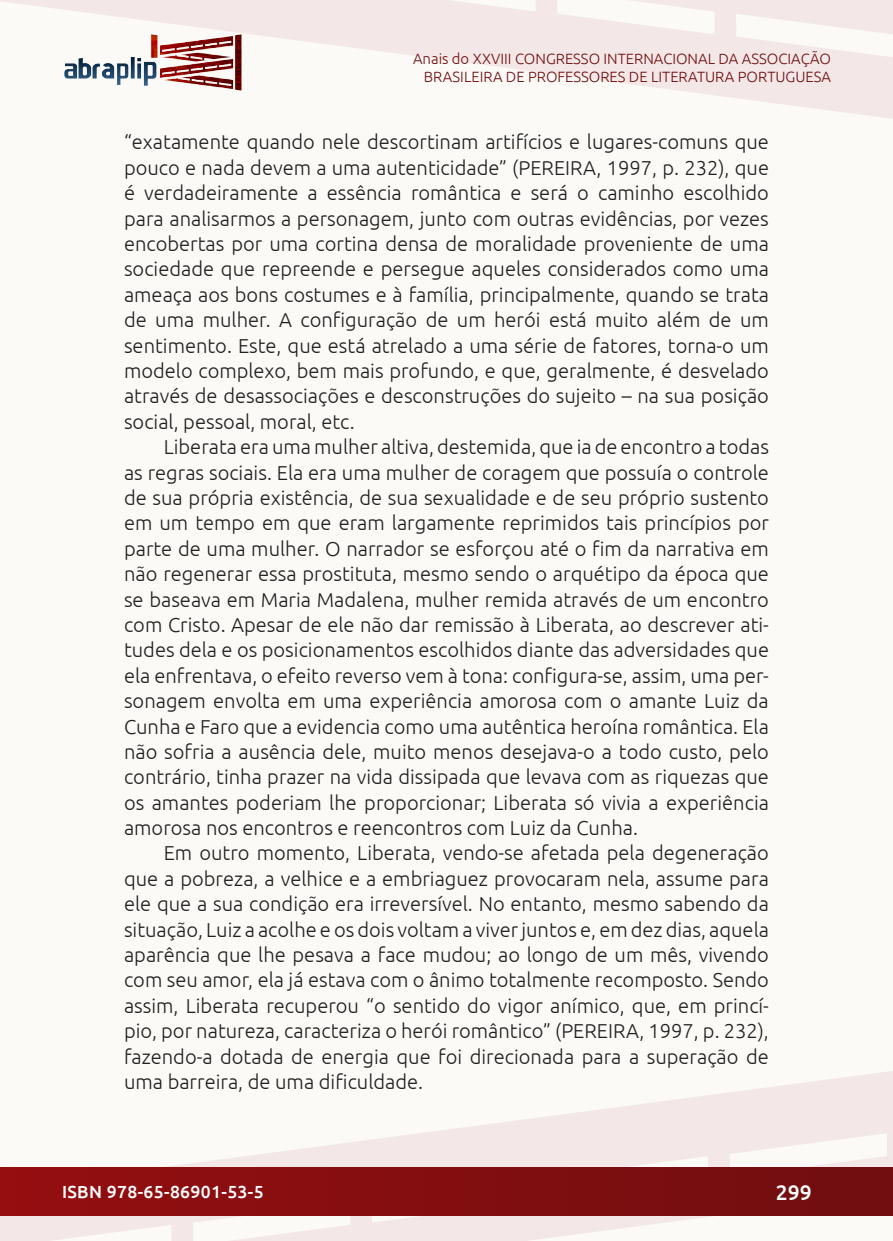
<style>
.page{position:relative;width:893px;height:1241px;background:#fff}
.page>*{position:absolute;margin:0;border:0;box-sizing:border-box;transform-origin:0 0}
.t1{font:500 21px "Ubuntu";color:#fff}
._7_CORPO{font:300 20.12px/25.4px "Ubuntu";color:#231f20;text-align:justify}
.t2{font:500 17.5px "Ubuntu";letter-spacing:.02em;color:#fff}
.t3{font:300 14.88px/17.8px "Ubuntu";color:#700e10;text-align:right}
</style>
<div class="page">
<div style="left:0;top:0;width:893px;height:1240px;background:#fcfaf7"></div>
<svg style="left:0;top:1071px;width:893px;height:169px"></svg>
<svg style="left:0;top:0;width:893px;height:119px"></svg>
<div style="left:1px;top:1167px;width:891px;height:47px;background:linear-gradient(to right,#950e10,#700e10)"></div>
<img style="left:62px;top:31px;width:182px;height:62px">
<p class="t3" style="left:413px;top:49px;width:419px">Anais do XXVIII CONGRESSO INTERNACIONAL DA ASSOCIAÇÃO<br>BRASILEIRA DE PROFESSORES DE LITERATURA PORTUGUESA</p>
<p class="_7_CORPO" style="left:124px;top:129px;width:646px">“exatamente quando nele descortinam artifícios e lugares-comuns que pouco e nada devem a uma autenticidade” (PEREIRA, 1997, p. 232), que é verdadeiramente a essência romântica e será o caminho escolhido para analisarmos a personagem, junto com outras evidências, por vezes encobertas por uma cortina densa de moralidade proveniente de uma sociedade que repreende e persegue aqueles considerados como uma ameaça aos bons costumes e à família, principalmente, quando se trata de uma mulher. A configuração de um herói está muito além de um sentimento. Este, que está atrelado a uma série de fatores, torna-o um modelo complexo, bem mais profundo, e que, geralmente, é desvelado através de desassociações e desconstruções do sujeito – na sua posição social, pessoal, moral, etc.</p>
<p class="_7_CORPO" style="left:124px;top:434px;width:646px;text-indent:40px">Liberata era uma mulher altiva, destemida, que ia de encontro a todas as regras sociais. Ela era uma mulher de coragem que possuía o controle de sua própria existência, de sua sexualidade e de seu próprio sustento em um tempo em que eram largamente reprimidos tais princípios por parte de uma mulher. O narrador se esforçou até o fim da narrativa em não regenerar essa prostituta, mesmo sendo o arquétipo da época que se baseava em Maria Madalena, mulher remida através de um encontro com Cristo. Apesar de ele não dar remissão à Liberata, ao descrever ati&shy;tudes dela e os posicionamentos escolhidos diante das adversidades que ela enfrentava, o efeito reverso vem à tona: configura-se, assim, uma per&shy;sonagem envolta em uma experiência amorosa com o amante Luiz da Cunha e Faro que a evidencia como uma autêntica heroína romântica. Ela não sofria a ausência dele, muito menos desejava-o a todo custo, pelo contrário, tinha prazer na vida dissipada que levava com as riquezas que os amantes poderiam lhe proporcionar; Liberata só vivia a experiência amorosa nos encontros e reencontros com Luiz da Cunha.</p>
<p class="_7_CORPO" style="left:124px;top:840px;width:646px;text-indent:40px">Em outro momento, Liberata, vendo-se afetada pela degeneração que a pobreza, a velhice e a embriaguez provocaram nela, assume para ele que a sua condição era irreversível. No entanto, mesmo sabendo da situação, Luiz a acolhe e os dois voltam a viver juntos e, em dez dias, aquela aparência que lhe pesava a face mudou; ao longo de um mês, vivendo com seu amor, ela já estava com o ânimo totalmente recomposto. Sendo assim, Liberata recuperou “o sentido do vigor anímico, que, em princí&shy;pio, por natureza, caracteriza o herói romântico” (PEREIRA, 1997, p. 232), fazendo-a dotada de energia que foi direcionada para a superação de uma barreira, de uma dificuldade.</p>
<p class="t2" style="left:62px;top:1180px;width:203px">ISBN 978-65-86901-53-5</p>
<p class="t1" style="left:776px;top:1178px;width:37px">299</p>
</div>
